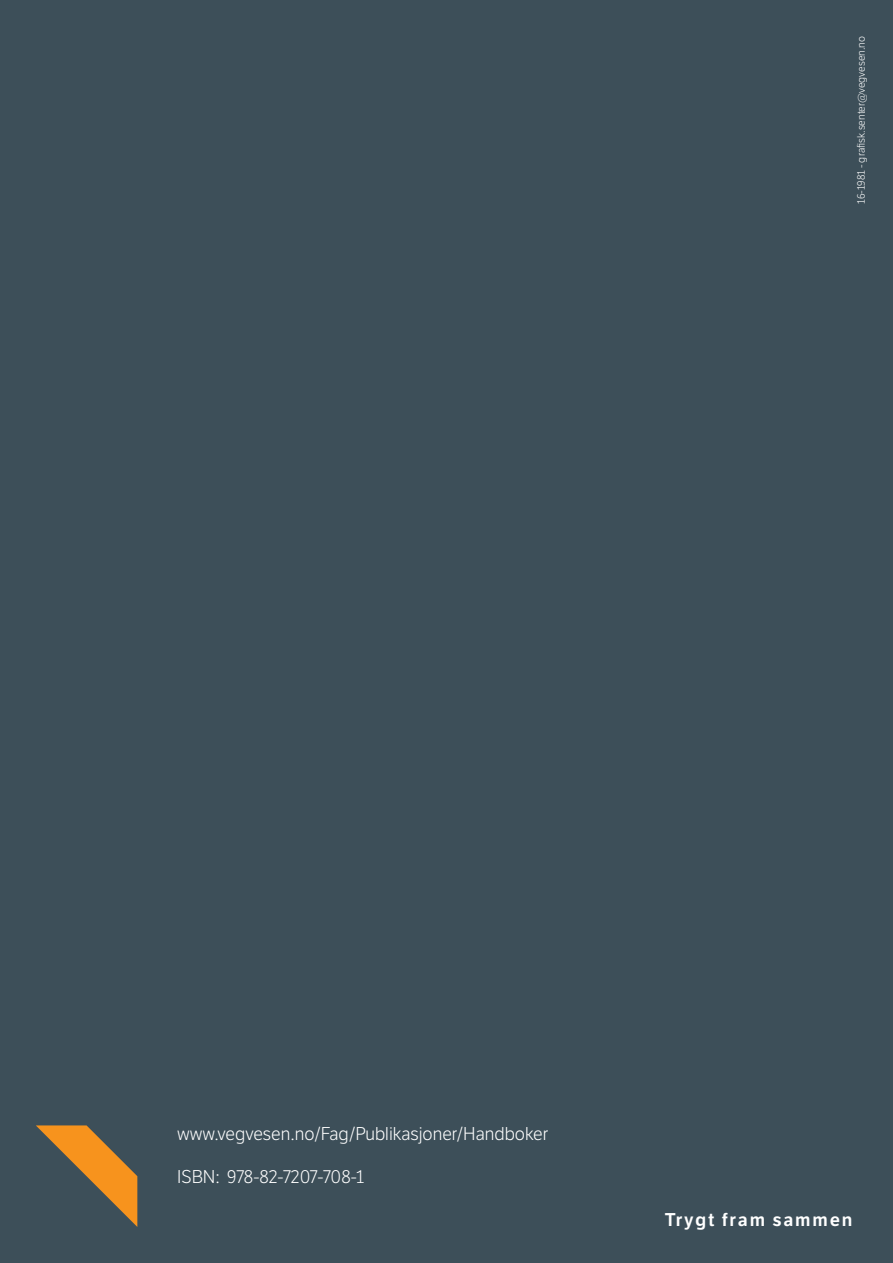
<style>
.page{position:relative;width:893px;height:1263px;background:#3d4f59}
.page>*{position:absolute;margin:0;border:0;box-sizing:border-box;transform-origin:0 0}
.t1{font:300 18px "LFT Etica";color:#fff}
.t2{font:600 18px "LFT Etica";letter-spacing:.1em;color:#fff}
.t3{font:300 10.5px "LFT Etica";color:#fff}
</style>
<div class="page">
<svg style="left:36px;top:1125px;width:101px;height:102px"></svg>
<p class="t3" style="left:855px;top:204px;width:169px;rotate:-90deg">16-1981 - grafisk.senter@vegvesen.no</p>
<p class="t1" style="left:177px;top:1123px;width:372px">www.vegvesen.no/Fag/Publikasjoner/Handboker</p>
<p class="t1" style="left:177px;top:1166px;width:189px">ISBN: 978-82-7207-708-1</p>
<p class="t2" style="left:665px;top:1208px;width:189px">Trygt fram sammen</p>
</div>
